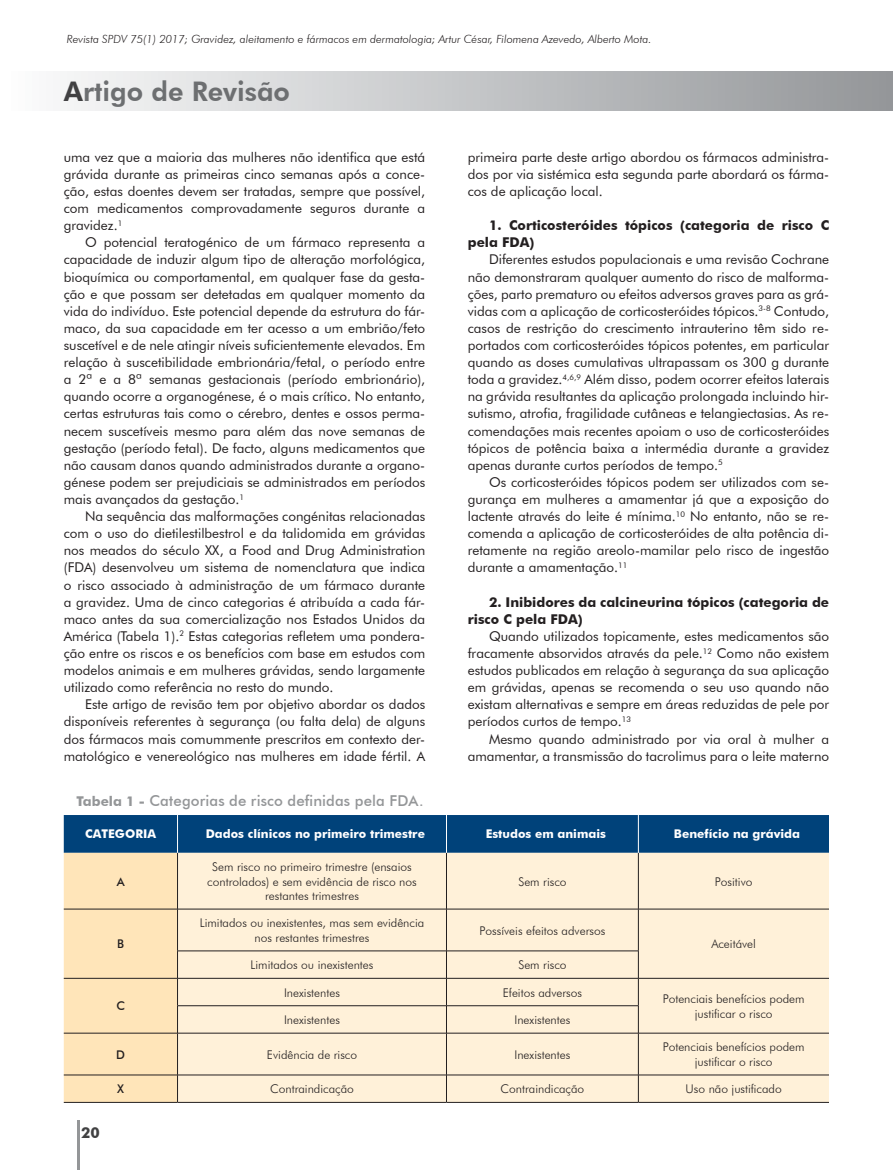
<style>
.page{position:relative;width:893px;height:1170px;background:#fff}
.page>*{position:absolute;margin:0;border:0;box-sizing:border-box;transform-origin:0 0}
.t1{font:800 27px "Futura BT";color:#6d6f71}
.t2{font:500 15px "Futura BT";letter-spacing:.005em;color:#949698}
.t3{font:700 15px "Futura BT";color:#414142}
.t4{font:13.5px/17.1px "Futura BT";color:#231f20;text-align:justify}
.t5{font:700 13.5px/17.1px "Futura BT";color:#231f20}
.t6{font:300 12px/14.4px "Futura BT";color:#231f20;text-align:center}
.t7{font:700 12px "Futura BT";color:#fff}
.t8{font:500 12px "Futura BT";color:#231f20}
.t9{font:italic 300 11.25px "Futura BT";color:#231f20}
.s1{color:#414142}
.s2{font-weight:700;font-size:13.5px}
</style>
<div class="page">
<hr style="left:77px;top:1120px;width:3px;height:49px;background:#949698">
<div style="left:0;top:72px;width:893px;height:38px;background:linear-gradient(to right,#fdfdfd,#939598)"></div>
<svg style="left:64px;top:815px;width:765px;height:287px;background:#d9d4c5"></svg>
<hr style="left:177px;top:815px;width:1px;height:37px;background:#fff">
<hr style="left:446px;top:815px;width:1px;height:37px;background:#fff">
<hr style="left:638px;top:815px;width:1px;height:37px;background:#fff">
<hr style="left:64px;top:908px;width:114px;height:1px;background:#231f20">
<hr style="left:178px;top:908px;width:268px;height:1px;background:#231f20">
<hr style="left:446px;top:908px;width:192px;height:1px;background:#231f20">
<hr style="left:638px;top:908px;width:191px;height:1px;background:#231f20">
<hr style="left:177px;top:950px;width:269px;height:1px;background:#231f20">
<hr style="left:446px;top:950px;width:193px;height:1px;background:#231f20">
<hr style="left:64px;top:977px;width:114px;height:1px;background:#231f20">
<hr style="left:178px;top:977px;width:268px;height:1px;background:#231f20">
<hr style="left:446px;top:977px;width:192px;height:1px;background:#231f20">
<hr style="left:638px;top:977px;width:191px;height:1px;background:#231f20">
<p class="t9" style="left:67px;top:32px;width:586px">Revista SPDV 75(1) 2017; Gravidez, aleitamento e fármacos em dermatologia; Artur César, Filomena Azevedo, Alberto Mota.</p>
<h1 class="t1" style="left:64px;top:75px;width:228px"><span class="s1">A</span>rtigo de Revisão</h1>
<p class="t4" style="left:64px;top:148px;width:363px">uma vez que a maioria das mulheres não identifica que está grávida durante as primeiras cinco semanas após a conce&shy;ção, estas doentes devem ser tratadas, sempre que possível, com medicamentos comprovadamente seguros durante a gravidez.<sup>1</sup></p>
<p class="t4" style="left:64px;top:234px;width:363px;text-indent:21px">O potencial teratogénico de um fármaco representa a capacidade de induzir algum tipo de alteração morfológica, bioquímica ou comportamental, em qualquer fase da gesta&shy;ção e que possam ser detetadas em qualquer momento da vida do indivíduo. Este potencial depende da estrutura do fár&shy;maco, da sua capacidade em ter acesso a um embrião/feto suscetível e de nele atingir níveis suficientemente elevados. Em relação à suscetibilidade embrionária/fetal, o período entre a 2ª e a 8ª semanas gestacionais (período embrionário), quando ocorre a organogénese, é o mais crítico. No entanto, certas estruturas tais como o cérebro, dentes e ossos perma&shy;necem suscetíveis mesmo para além das nove semanas de gestação (período fetal). De facto, alguns medicamentos que não causam danos quando administrados durante a organo&shy;génese podem ser prejudiciais se administrados em períodos mais avançados da gestação.<sup>1</sup></p>
<p class="t4" style="left:64px;top:507px;width:363px;text-indent:21px">Na sequência das malformações congénitas relacionadas com o uso do dietilestilbestrol e da talidomida em grávidas nos meados do século XX, a Food and Drug Administration (FDA) desenvolveu um sistema de nomenclatura que indica o risco associado à administração de um fármaco durante a gravidez. Uma de cinco categorias é atribuída a cada fár&shy;maco antes da sua comercialização nos Estados Unidos da América (Tabela 1).<sup>2</sup> Estas categorias refletem uma pondera&shy;ção entre os riscos e os benefícios com base em estudos com modelos animais e em mulheres grávidas, sendo largamente utilizado como referência no resto do mundo.</p>
<p class="t4" style="left:64px;top:695px;width:363px;text-indent:21px">Este artigo de revisão tem por objetivo abordar os dados disponíveis referentes à segurança (ou falta dela) de alguns dos fármacos mais comummente prescritos em contexto der&shy;matológico e venereológico nas mulheres em idade fértil. A</p>
<p class="t4" style="left:468px;top:148px;width:363px">primeira parte deste artigo abordou os fármacos administra&shy;dos por via sistémica esta segunda parte abordará os fárma&shy;cos de aplicação local.</p>
<p class="t5" style="left:468px;top:217px;width:363px;text-indent:21px">1. Corticosteróides tópicos (categoria de risco C pela FDA)</p>
<p class="t4" style="left:468px;top:251px;width:363px;text-indent:21px">Diferentes estudos populacionais e uma revisão Cochrane não demonstraram qualquer aumento do risco de malforma&shy;ções, parto prematuro ou efeitos adversos graves para as grá&shy;vidas com a aplicação de corticosteróides tópicos.<sup>3-8</sup> Contudo, casos de restrição do crescimento intrauterino têm sido re&shy;portados com corticosteróides tópicos potentes, em particular quando as doses cumulativas ultrapassam os 300 g durante toda a gravidez.<sup>4,6,9</sup> Além disso, podem ocorrer efeitos laterais na grávida resultantes da aplicação prolongada incluindo hir&shy;sutismo, atrofia, fragilidade cutâneas e telangiectasias. As re&shy;comendações mais recentes apoiam o uso de corticosteróides tópicos de potência baixa a intermédia durante a gravidez apenas durante curtos períodos de tempo.<sup>5</sup></p>
<p class="t4" style="left:468px;top:473px;width:363px;text-indent:21px">Os corticosteróides tópicos podem ser utilizados com se&shy;gurança em mulheres a amamentar já que a exposição do lactente através do leite é mínima.<sup>10</sup> No entanto, não se re&shy;comenda a aplicação de corticosteróides de alta potência di&shy;retamente na região areolo-mamilar pelo risco de ingestão durante a amamentação.<sup>11</sup></p>
<p class="t5" style="left:468px;top:593px;width:363px;text-indent:21px">2. Inibidores da calcineurina tópicos (categoria de risco C pela FDA)</p>
<p class="t4" style="left:468px;top:627px;width:363px;text-indent:21px">Quando utilizados topicamente, estes medicamentos são fracamente absorvidos através da pele.<sup>12</sup> Como não existem estudos publicados em relação à segurança da sua aplicação em grávidas, apenas se recomenda o seu uso quando não existam alternativas e sempre em áreas reduzidas de pele por períodos curtos de tempo.<sup>13</sup></p>
<p class="t4" style="left:468px;top:730px;width:363px;text-align:right">Mesmo quando administrado por via oral à mulher a amamentar, a transmissão do tacrolimus para o leite materno</p>
<p class="t2" style="left:77px;top:791px;width:349px"><span class="s2">Tabela 1 -</span> Categorias de risco definidas pela FDA.</p>
<p class="t7" style="left:85px;top:826px;width:72px">CATEGORIA</p>
<p class="t7" style="left:206px;top:826px;width:221px">Dados clínicos no primeiro trimestre</p>
<p class="t7" style="left:486px;top:826px;width:122px">Estudos em animais</p>
<p class="t7" style="left:674px;top:826px;width:128px">Benefício na grávida</p>
<p class="t8" style="left:117px;top:873px;width:9px">A</p>
<p class="t6" style="left:207px;top:859px;width:211px">Sem risco no primeiro trimestre (ensaios controlados) e sem evidência de risco nos restantes trimestres</p>
<p class="t6" style="left:518px;top:873px;width:50px">Sem risco</p>
<p class="t6" style="left:715px;top:873px;width:39px">Positivo</p>
<p class="t8" style="left:117px;top:936px;width:8px">B</p>
<p class="t8" style="left:116px;top:998px;width:10px">C</p>
<p class="t6" style="left:200px;top:915px;width:226px">Limitados ou inexistentes, mas sem evidência nos restantes trimestres</p>
<p class="t6" style="left:480px;top:922px;width:127px">Possíveis efeitos adversos</p>
<p class="t6" style="left:251px;top:957px;width:124px">Limitados ou inexistentes</p>
<p class="t6" style="left:518px;top:957px;width:50px">Sem risco</p>
<p class="t6" style="left:284px;top:984px;width:57px">Inexistentes</p>
<p class="t6" style="left:503px;top:984px;width:81px">Efeitos adversos</p>
<p class="t6" style="left:284px;top:1012px;width:57px">Inexistentes</p>
<p class="t6" style="left:514px;top:1012px;width:57px">Inexistentes</p>
<p class="t6" style="left:711px;top:936px;width:46px">Aceitável</p>
<p class="t6" style="left:663px;top:991px;width:144px">Potenciais benefícios podem justificar o risco</p>
<p class="t3" style="left:81px;top:1123px;width:20px">20</p>
<p class="t8" style="left:116px;top:1046px;width:10px">D</p>
<p class="t6" style="left:267px;top:1046px;width:92px">Evidência de risco</p>
<p class="t6" style="left:514px;top:1046px;width:57px">Inexistentes</p>
<p class="t6" style="left:663px;top:1039px;width:144px">Potenciais benefícios podem justificar o risco</p>
<p class="t8" style="left:117px;top:1081px;width:8px">X</p>
<p class="t6" style="left:270px;top:1081px;width:85px">Contraindicação</p>
<p class="t6" style="left:501px;top:1081px;width:85px">Contraindicação</p>
<p class="t6" style="left:686px;top:1081px;width:98px">Uso não justificado</p>
</div>
